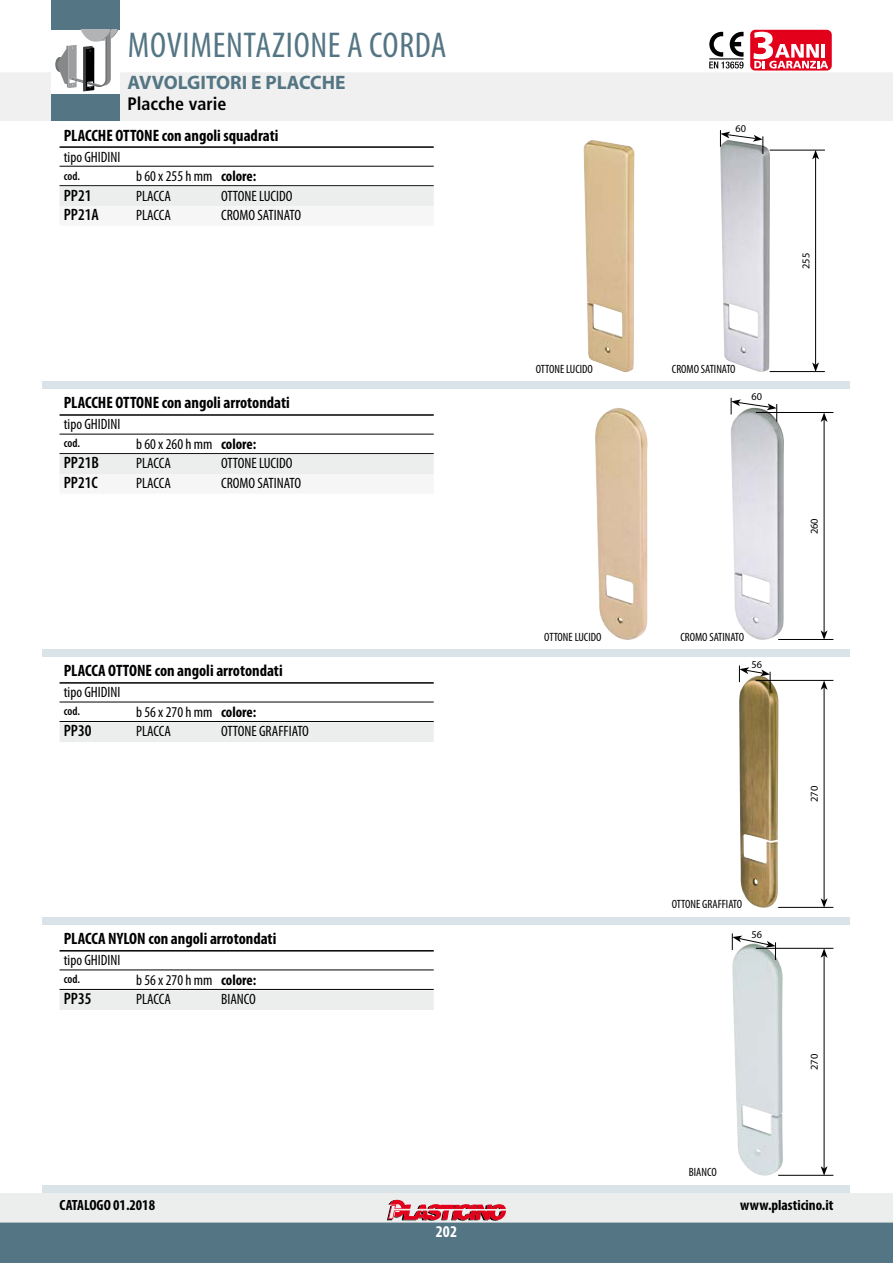
<style>
.page{position:relative;width:893px;height:1263px;background:#fff}
.page>*{position:absolute;margin:0;border:0;box-sizing:border-box;transform-origin:0 0}
.t1{font:condensed 36px "Myriad Pro";letter-spacing:.02em;color:#547583}
.t2{font:700 19.5px "Myriad Pro";color:#547583}
.t3{font:700 condensed 18px "Frutiger";color:#000}
.t4{font:700 condensed 16.5px "Myriad Pro";color:#000}
.t5{font:600 condensed 16.5px "Myriad Pro";color:#000}
.t6{font:700 condensed 16.5px "Myriad Pro";color:#fff}
.t7{font:condensed 15px "Myriad Pro";color:#000}
.t8{font:700 condensed 15px "Myriad Pro";color:#000}
.t9{font:condensed 12px "Myriad Pro";color:#000}
.t10{font:600 condensed 12px "Myriad Pro";color:#000}
.t11{font:10.5px "Myriad Pro";color:#000}
.s1{font-weight:700}
</style>
<div class="page">
<div style="left:0;top:1193px;width:893px;height:29px;background:#eceded"></div>
<svg style="left:0;top:1199px;width:893px;height:64px"></svg>
<div style="left:43px;top:30px;width:807px;height:1163px;background:#dae3e8"></div>
<div style="left:0;top:0;width:893px;height:121px;background:#f0f0f0"></div>
<div style="left:0;top:0;width:893px;height:72px;background:#fff"></div>
<div style="left:51px;top:94px;width:68px;height:27px;background:#547583"></div>
<div style="left:51px;top:0;width:68px;height:30px;background:#547583"></div>
<div style="left:51px;top:30px;width:68px;height:64px;background:#fff"></div>
<svg style="left:56px;top:30px;width:62px;height:61px"></svg>
<div style="left:706px;top:30px;width:41px;height:41px;background:#fff;border-radius:5px"></div>
<svg style="left:709px;top:32px;width:34px;height:37px"></svg>
<div style="left:750px;top:30px;width:82px;height:41px;background:#e2001a;border-radius:5px"></div>
<svg style="left:753px;top:32px;width:75px;height:37px"></svg>
<div style="left:0;top:121px;width:893px;height:260px;background:#fff"></div>
<div style="left:0;top:389px;width:893px;height:259px;background:#fff"></div>
<div style="left:0;top:657px;width:893px;height:259px;background:#fff"></div>
<div style="left:0;top:925px;width:893px;height:259px;background:#fff"></div>
<img style="left:595px;top:408px;width:53px;height:232px">
<img style="left:730px;top:408px;width:54px;height:232px">
<img style="left:739px;top:679px;width:39px;height:229px">
<img style="left:731px;top:943px;width:53px;height:233px">
<svg style="left:731px;top:398px;width:46px;height:24px"></svg>
<svg style="left:739px;top:665px;width:32px;height:24px"></svg>
<svg style="left:732px;top:933px;width:44px;height:27px"></svg>
<hr style="left:756px;top:412px;width:77px;height:1px;background:#000">
<hr style="left:778px;top:639px;width:55px;height:1px;background:#000">
<hr style="left:824px;top:420px;width:1px;height:213px;background:#000">
<svg style="left:821px;top:413px;width:6px;height:9px"></svg>
<svg style="left:821px;top:630px;width:6px;height:9px"></svg>
<hr style="left:756px;top:680px;width:77px;height:1px;background:#000">
<hr style="left:778px;top:907px;width:55px;height:1px;background:#000">
<hr style="left:824px;top:687px;width:1px;height:214px;background:#000">
<svg style="left:821px;top:680px;width:6px;height:10px"></svg>
<svg style="left:821px;top:898px;width:6px;height:10px"></svg>
<hr style="left:756px;top:948px;width:77px;height:1px;background:#000">
<hr style="left:778px;top:1175px;width:55px;height:1px;background:#000">
<hr style="left:824px;top:955px;width:1px;height:213px;background:#000">
<svg style="left:821px;top:948px;width:6px;height:10px"></svg>
<svg style="left:821px;top:1166px;width:6px;height:10px"></svg>
<img style="left:583px;top:140px;width:52px;height:233px">
<img style="left:720px;top:140px;width:50px;height:232px">
<svg style="left:720px;top:130px;width:43px;height:24px"></svg>
<hr style="left:770px;top:150px;width:55px;height:1px;background:#000">
<hr style="left:770px;top:371px;width:55px;height:1px;background:#000">
<hr style="left:815px;top:157px;width:1px;height:208px;background:#000">
<svg style="left:812px;top:150px;width:7px;height:9px"></svg>
<svg style="left:812px;top:362px;width:7px;height:10px"></svg>
<hr style="left:60px;top:414px;width:374px;height:2px;background:#000">
<hr style="left:60px;top:434px;width:374px;height:1px;background:#000">
<hr style="left:60px;top:453px;width:374px;height:1px;background:#000">
<div style="left:60px;top:455px;width:374px;height:19px;background:#eceded"></div>
<div style="left:60px;top:474px;width:374px;height:20px;background:#f6f6f6"></div>
<hr style="left:60px;top:682px;width:374px;height:2px;background:#000">
<hr style="left:60px;top:702px;width:374px;height:1px;background:#000">
<hr style="left:60px;top:721px;width:374px;height:1px;background:#000">
<div style="left:60px;top:722px;width:374px;height:20px;background:#eceded"></div>
<hr style="left:60px;top:950px;width:374px;height:1px;background:#000">
<hr style="left:60px;top:969px;width:374px;height:1px;background:#000">
<hr style="left:60px;top:989px;width:374px;height:1px;background:#000">
<div style="left:60px;top:990px;width:374px;height:20px;background:#eceded"></div>
<hr style="left:60px;top:146px;width:374px;height:2px;background:#000">
<hr style="left:60px;top:166px;width:374px;height:1px;background:#000">
<hr style="left:60px;top:185px;width:374px;height:1px;background:#000">
<div style="left:60px;top:187px;width:374px;height:19px;background:#eceded"></div>
<div style="left:60px;top:206px;width:374px;height:20px;background:#f6f6f6"></div>
<h1 class="t1" style="left:128px;top:25px;width:320px">MOVIMENTAZIONE A CORDA</h1>
<h2 class="t2" style="left:128px;top:72px;width:220px">AVVOLGITORI E PLACCHE</h2>
<p class="t3" style="left:128px;top:93px;width:101px">Placche varie</p>
<p class="t4" style="left:64px;top:126px;width:216px">PLACCHE OTTONE con angoli squadrati</p>
<p class="t7" style="left:64px;top:148px;width:58px">tipo GHIDINI</p>
<p class="t10" style="left:64px;top:169px;width:18px">cod.</p>
<p class="t7" style="left:136px;top:168px;width:122px">b 60 x 255 h mm <span class="s1">colore:</span></p>
<p class="t5" style="left:64px;top:186px;width:29px">PP21</p>
<p class="t7" style="left:136px;top:187px;width:36px">PLACCA</p>
<p class="t7" style="left:221px;top:187px;width:73px">OTTONE LUCIDO</p>
<p class="t5" style="left:64px;top:206px;width:37px">PP21A</p>
<p class="t7" style="left:136px;top:207px;width:36px">PLACCA</p>
<p class="t7" style="left:221px;top:207px;width:81px">CROMO SATINATO</p>
<p class="t4" style="left:64px;top:394px;width:228px">PLACCHE OTTONE con angoli arrotondati</p>
<p class="t7" style="left:64px;top:416px;width:58px">tipo GHIDINI</p>
<p class="t10" style="left:64px;top:437px;width:18px">cod.</p>
<p class="t7" style="left:136px;top:436px;width:122px">b 60 x 260 h mm <span class="s1">colore:</span></p>
<p class="t5" style="left:64px;top:454px;width:37px">PP21B</p>
<p class="t7" style="left:136px;top:455px;width:36px">PLACCA</p>
<p class="t7" style="left:221px;top:455px;width:73px">OTTONE LUCIDO</p>
<p class="t5" style="left:64px;top:473px;width:36px">PP21C</p>
<p class="t7" style="left:136px;top:475px;width:36px">PLACCA</p>
<p class="t7" style="left:221px;top:475px;width:81px">CROMO SATINATO</p>
<p class="t4" style="left:64px;top:662px;width:220px">PLACCA OTTONE con angoli arrotondati</p>
<p class="t7" style="left:64px;top:684px;width:58px">tipo GHIDINI</p>
<p class="t10" style="left:64px;top:705px;width:18px">cod.</p>
<p class="t7" style="left:136px;top:704px;width:122px">b 56 x 270 h mm <span class="s1">colore:</span></p>
<p class="t5" style="left:64px;top:722px;width:29px">PP30</p>
<p class="t7" style="left:136px;top:723px;width:36px">PLACCA</p>
<p class="t7" style="left:221px;top:723px;width:89px">OTTONE GRAFFIATO</p>
<p class="t4" style="left:64px;top:930px;width:214px">PLACCA NYLON con angoli arrotondati</p>
<p class="t7" style="left:64px;top:952px;width:58px">tipo GHIDINI</p>
<p class="t10" style="left:64px;top:973px;width:18px">cod.</p>
<p class="t7" style="left:136px;top:972px;width:122px">b 56 x 270 h mm <span class="s1">colore:</span></p>
<p class="t5" style="left:64px;top:990px;width:29px">PP35</p>
<p class="t7" style="left:136px;top:991px;width:36px">PLACCA</p>
<p class="t7" style="left:221px;top:991px;width:36px">BIANCO</p>
<p class="t11" style="left:736px;top:123px;width:12px">60</p>
<p class="t9" style="left:536px;top:362px;width:59px">OTTONE LUCIDO</p>
<p class="t9" style="left:672px;top:362px;width:65px">CROMO SATINATO</p>
<p class="t11" style="left:751px;top:391px;width:12px">60</p>
<p class="t11" style="left:800px;top:269px;width:18px;rotate:-90deg">255</p>
<p class="t9" style="left:544px;top:630px;width:59px">OTTONE LUCIDO</p>
<p class="t9" style="left:680px;top:630px;width:65px">CROMO SATINATO</p>
<p class="t11" style="left:751px;top:659px;width:12px">56</p>
<p class="t11" style="left:809px;top:534px;width:18px;rotate:-90deg">260</p>
<p class="t9" style="left:672px;top:898px;width:72px">OTTONE GRAFFIATO</p>
<p class="t11" style="left:751px;top:929px;width:12px">56</p>
<p class="t9" style="left:689px;top:1166px;width:29px">BIANCO</p>
<p class="t11" style="left:809px;top:802px;width:18px;rotate:-90deg">270</p>
<p class="t11" style="left:809px;top:1070px;width:18px;rotate:-90deg">270</p>
<p class="t8" style="left:60px;top:1197px;width:97px">CATALOGO 01.2018</p>
<p class="t8" style="left:740px;top:1197px;width:95px">www.plasticino.it</p>
<p class="t6" style="left:436px;top:1222px;width:23px">202</p>
</div>
